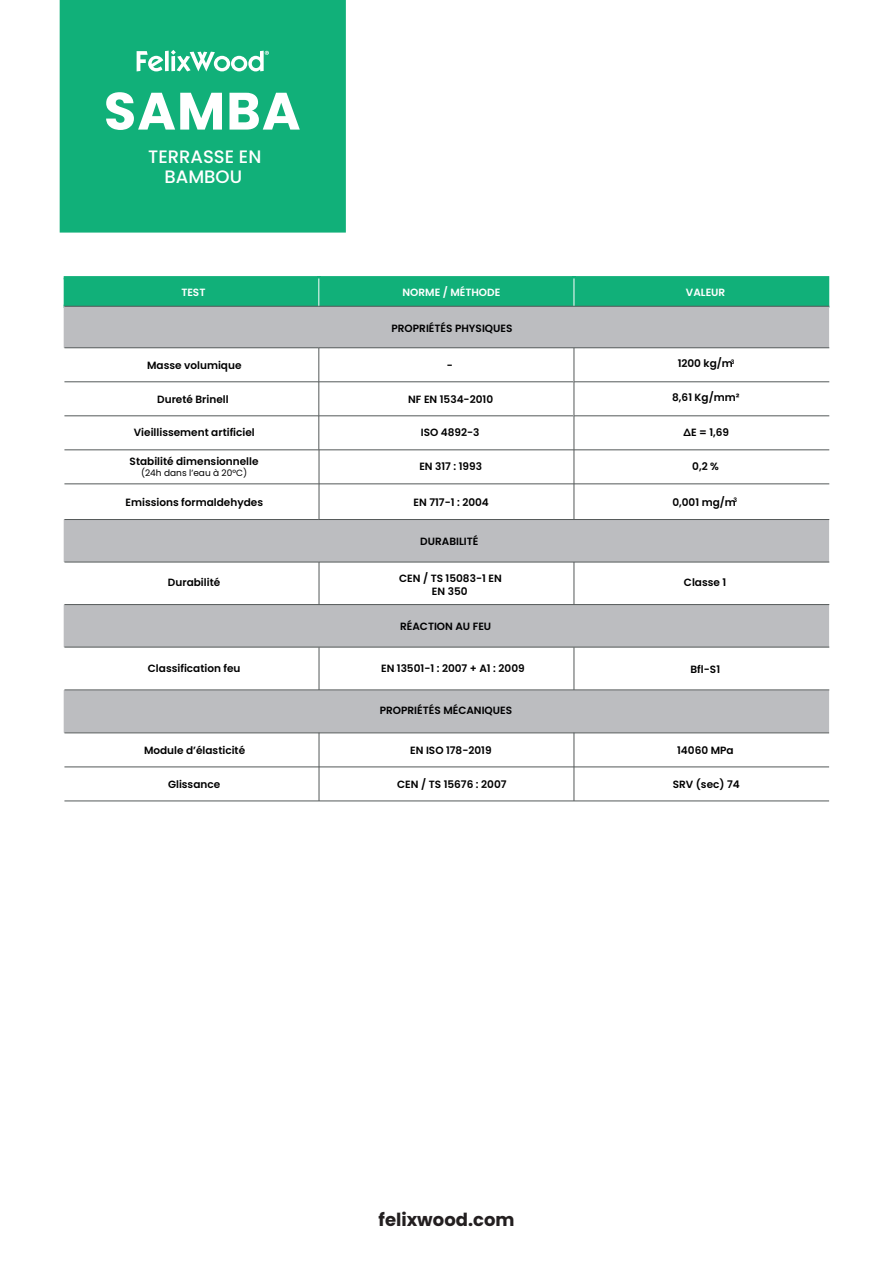
<style>
.page{position:relative;width:893px;height:1263px;background:#fff}
.page>*{position:absolute;margin:0;border:0;box-sizing:border-box;transform-origin:0 0}
.t1{font:700 52.5px "Poppins";letter-spacing:.02em;color:#fff}
.t2{font:500 18px/19.5px "Poppins";color:#fff;text-align:center}
.t3{font:700 18px "Poppins";color:#231f20}
.t4{font:600 10.5px/12.6px "Poppins";color:#000001;text-align:center}
.t5{font:600 10.5px "Poppins";color:#fff}
.t6{font:9px "Poppins";color:#000001}
</style>
<div class="page">
<div style="left:60px;top:0;width:286px;height:233px;background:#11b079"></div>
<svg style="left:137px;top:50px;width:132px;height:21px"></svg>
<svg style="left:64px;top:310px;width:765px;height:423px"></svg>
<svg style="left:63px;top:276px;width:767px;height:34px;background:#22b180"></svg>
<hr style="left:64px;top:306px;width:255px;height:1px;background:#545959">
<hr style="left:319px;top:306px;width:255px;height:1px;background:#545959">
<hr style="left:574px;top:306px;width:255px;height:1px;background:#545959">
<hr style="left:64px;top:347px;width:255px;height:1px;background:#545959">
<hr style="left:319px;top:347px;width:255px;height:1px;background:#545959">
<hr style="left:319px;top:348px;width:1px;height:34px;background:#545959">
<hr style="left:574px;top:347px;width:255px;height:1px;background:#545959">
<hr style="left:574px;top:348px;width:1px;height:34px;background:#545959">
<hr style="left:64px;top:382px;width:255px;height:1px;background:#545959">
<hr style="left:319px;top:382px;width:254px;height:1px;background:#545959">
<hr style="left:319px;top:416px;width:254px;height:1px;background:#545959">
<hr style="left:319px;top:382px;width:1px;height:34px;background:#545959">
<hr style="left:574px;top:382px;width:255px;height:1px;background:#545959">
<hr style="left:574px;top:382px;width:1px;height:34px;background:#545959">
<hr style="left:64px;top:416px;width:255px;height:1px;background:#545959">
<hr style="left:64px;top:733px;width:765px;height:1px;background:#545959">
<hr style="left:64px;top:801px;width:765px;height:1px;background:#545959">
<hr style="left:319px;top:416px;width:1px;height:34px;background:#545959">
<hr style="left:574px;top:416px;width:255px;height:1px;background:#545959">
<hr style="left:574px;top:416px;width:1px;height:34px;background:#545959">
<hr style="left:64px;top:450px;width:255px;height:1px;background:#545959">
<hr style="left:319px;top:450px;width:255px;height:1px;background:#545959">
<hr style="left:574px;top:450px;width:255px;height:1px;background:#545959">
<hr style="left:64px;top:484px;width:255px;height:1px;background:#545959">
<hr style="left:64px;top:604px;width:765px;height:1px;background:#545959">
<hr style="left:319px;top:484px;width:255px;height:1px;background:#545959">
<hr style="left:574px;top:484px;width:255px;height:1px;background:#545959">
<hr style="left:64px;top:519px;width:255px;height:1px;background:#545959">
<hr style="left:319px;top:519px;width:255px;height:1px;background:#545959">
<hr style="left:574px;top:519px;width:255px;height:1px;background:#545959">
<hr style="left:319px;top:450px;width:1px;height:69px;background:#545959">
<hr style="left:574px;top:450px;width:1px;height:69px;background:#545959">
<hr style="left:319px;top:562px;width:1px;height:42px;background:#545959">
<hr style="left:574px;top:562px;width:1px;height:42px;background:#545959">
<hr style="left:319px;top:647px;width:1px;height:43px;background:#545959">
<hr style="left:574px;top:647px;width:1px;height:43px;background:#545959">
<hr style="left:319px;top:733px;width:1px;height:68px;background:#545959">
<hr style="left:574px;top:733px;width:1px;height:68px;background:#545959">
<hr style="left:64px;top:562px;width:255px;height:1px;background:#545959">
<hr style="left:319px;top:562px;width:255px;height:1px;background:#545959">
<hr style="left:64px;top:690px;width:765px;height:1px;background:#545959">
<hr style="left:574px;top:562px;width:255px;height:1px;background:#545959">
<hr style="left:64px;top:647px;width:765px;height:1px;background:#545959">
<hr style="left:64px;top:767px;width:765px;height:1px;background:#545959">
<h1 class="t1" style="left:104px;top:81px;width:198px">SAMBA</h1>
<h2 class="t2" style="left:148px;top:147px;width:115px">TERRASSE EN<br>BAMBOU</h2>
<p class="t5" style="left:181px;top:287px;width:26px">TEST</p>
<p class="t5" style="left:403px;top:287px;width:99px">NORME / MÉTHODE</p>
<p class="t5" style="left:686px;top:287px;width:41px">VALEUR</p>
<p class="t4" style="left:391px;top:322px;width:122px">PROPRIÉTÉS PHYSIQUES</p>
<p class="t4" style="left:147px;top:359px;width:96px">Masse volumique</p>
<p class="t4" style="left:447px;top:359px;width:8px">-</p>
<p class="t4" style="left:678px;top:357px;width:58px">1200 kg/m<sup>3</sup></p>
<p class="t4" style="left:157px;top:393px;width:73px">Dureté Brinell</p>
<p class="t4" style="left:134px;top:426px;width:122px">Vieillissement artificiel</p>
<p class="t4" style="left:408px;top:393px;width:86px">NF EN 1534-2010</p>
<p class="t4" style="left:672px;top:391px;width:69px">8,61 Kg/mm²</p>
<p class="t4" style="left:421px;top:426px;width:60px">ISO 4892-3</p>
<p class="t4" style="left:683px;top:426px;width:47px">∆E = 1,69</p>
<p class="t4" style="left:130px;top:455px;width:130px">Stabilité dimensionnelle</p>
<p class="t6" style="left:141px;top:468px;width:108px">(24h dans l’eau à 20°C)</p>
<p class="t4" style="left:419px;top:460px;width:64px">EN 317 : 1993</p>
<p class="t4" style="left:692px;top:460px;width:28px">0,2 %</p>
<p class="t4" style="left:126px;top:496px;width:139px">Emissions formaldehydes</p>
<p class="t4" style="left:414px;top:496px;width:77px">EN 717-1 : 2004</p>
<p class="t4" style="left:672px;top:496px;width:66px">0,001 mg/m<sup>3</sup></p>
<p class="t4" style="left:420px;top:535px;width:60px">DURABILITÉ</p>
<p class="t4" style="left:168px;top:576px;width:54px">Durabilité</p>
<p class="t4" style="left:399px;top:572px;width:104px">CEN / TS 15083-1 EN<br>EN 350</p>
<p class="t4" style="left:684px;top:576px;width:44px">Classe 1</p>
<p class="t4" style="left:400px;top:620px;width:93px">RÉACTION AU FEU</p>
<p class="t4" style="left:148px;top:662px;width:94px">Classification feu</p>
<p class="t4" style="left:381px;top:662px;width:145px">EN 13501-1 : 2007 + A1 : 2009</p>
<p class="t4" style="left:691px;top:663px;width:31px">Bfl-S1</p>
<p class="t4" style="left:380px;top:704px;width:134px">PROPRIÉTÉS MÉCANIQUES</p>
<p class="t4" style="left:144px;top:744px;width:103px">Module d’élasticité</p>
<p class="t4" style="left:410px;top:744px;width:83px">EN ISO 178-2019</p>
<p class="t4" style="left:677px;top:744px;width:58px">14060 MPa</p>
<p class="t4" style="left:168px;top:778px;width:54px">Glissance</p>
<p class="t4" style="left:397px;top:778px;width:111px">CEN / TS 15676 : 2007</p>
<p class="t4" style="left:673px;top:778px;width:68px">SRV (sec) 74</p>
<h2 class="t3" style="left:378px;top:1209px;width:138px">felixwood.com</h2>
</div>
